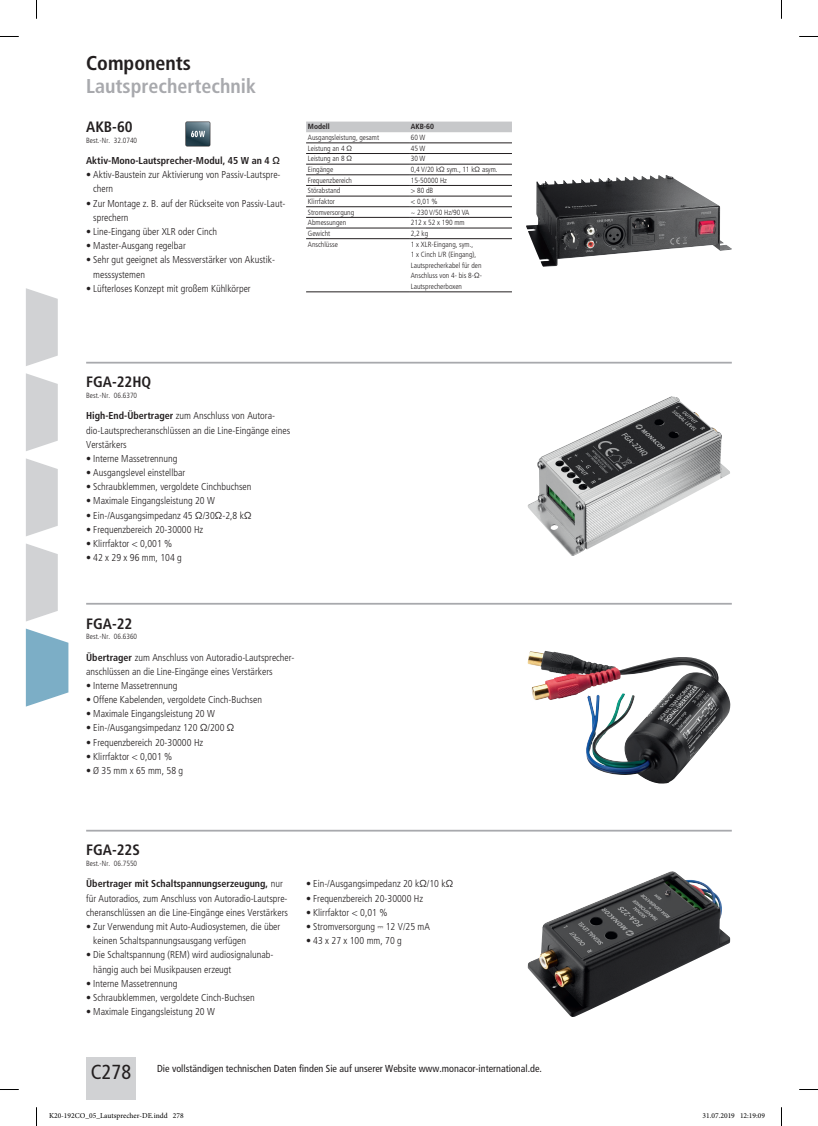
<style>
.page{position:relative;width:818px;height:1126px;background:#fff}
.page>*{position:absolute;margin:0;border:0;box-sizing:border-box;transform-origin:0 0}
.t1{font:condensed 20.25px "Frutiger LT Pro";color:#231f20}
.t2{font:700 condensed 20px "Frutiger LT Pro";color:#a8a9ad}
.t3{font:700 condensed 20px "Frutiger LT Pro";color:#231f20}
.t4{font:700 condensed 15px "Frutiger LT Pro";color:#231f20}
.t5{font:condensed 10.12px "Frutiger LT Pro";color:#231f20}
.t6{font:300 condensed 10px/14.1px "Frutiger LT Pro";color:#231f20}
.t7{font:700 condensed 10px "Frutiger LT Pro";color:#231f20}
.t8{font:300 condensed 7.5px/10.6px "Frutiger LT Pro";color:#231f20}
.t9{font:7.5px "Minion Pro";color:#000}
.t10{font:700 condensed 7.5px "Frutiger LT Pro";color:#231f20}
.s1{font-weight:700}
.s2{font-family:"Free Mono";font-weight:400;font-stretch:normal}
</style>
<div class="page">
<div style="left:86px;top:1057px;width:50px;height:42px;background:#d1d2d4"></div>
<svg style="left:26px;top:628px;width:42px;height:78px"></svg>
<svg style="left:26px;top:288px;width:32px;height:78px;background:#d7d8da"></svg>
<svg style="left:26px;top:373px;width:32px;height:78px;background:#d7d8da"></svg>
<svg style="left:26px;top:458px;width:32px;height:78px;background:#d7d8da"></svg>
<svg style="left:26px;top:543px;width:32px;height:78px;background:#d7d8da"></svg>
<svg style="left:185px;top:122px;width:25px;height:24px"></svg>
<img style="left:526px;top:175px;width:205px;height:92px">
<img style="left:527px;top:396px;width:202px;height:160px">
<hr style="left:86px;top:362px;width:645px;height:1px;background:#a8a9ad">
<img style="left:527px;top:650px;width:184px;height:112px">
<hr style="left:86px;top:603px;width:645px;height:1px;background:#a8a9ad">
<img style="left:527px;top:871px;width:202px;height:146px">
<hr style="left:86px;top:829px;width:645px;height:2px;background:#a8a9ad">
<div style="left:306px;top:122px;width:205px;height:10px;background:#c7c8ca"></div>
<hr style="left:306px;top:143px;width:103px;height:1px;background:#231f20">
<hr style="left:409px;top:143px;width:102px;height:1px;background:#231f20">
<hr style="left:306px;top:153px;width:103px;height:1px;background:#231f20">
<hr style="left:409px;top:153px;width:102px;height:1px;background:#231f20">
<hr style="left:306px;top:164px;width:103px;height:1px;background:#231f20">
<hr style="left:409px;top:164px;width:102px;height:1px;background:#231f20">
<hr style="left:306px;top:174px;width:103px;height:1px;background:#231f20">
<hr style="left:409px;top:174px;width:102px;height:1px;background:#231f20">
<hr style="left:306px;top:185px;width:103px;height:1px;background:#231f20">
<hr style="left:409px;top:185px;width:102px;height:1px;background:#231f20">
<hr style="left:306px;top:196px;width:103px;height:1px;background:#231f20">
<hr style="left:409px;top:196px;width:102px;height:1px;background:#231f20">
<hr style="left:306px;top:206px;width:103px;height:1px;background:#231f20">
<hr style="left:409px;top:206px;width:102px;height:1px;background:#231f20">
<hr style="left:306px;top:217px;width:103px;height:1px;background:#231f20">
<hr style="left:409px;top:217px;width:102px;height:1px;background:#231f20">
<hr style="left:306px;top:228px;width:103px;height:1px;background:#231f20">
<hr style="left:409px;top:228px;width:102px;height:1px;background:#231f20">
<hr style="left:306px;top:238px;width:103px;height:1px;background:#231f20">
<hr style="left:306px;top:291px;width:103px;height:1px;background:#231f20">
<hr style="left:409px;top:238px;width:102px;height:1px;background:#231f20">
<hr style="left:409px;top:291px;width:102px;height:1px;background:#231f20">
<svg style="left:0;top:36px;width:19px;height:1px"></svg>
<svg style="left:799px;top:36px;width:18px;height:1px"></svg>
<svg style="left:0;top:1089px;width:19px;height:1px"></svg>
<svg style="left:799px;top:1089px;width:18px;height:1px"></svg>
<svg style="left:36px;top:0;width:1px;height:19px"></svg>
<svg style="left:36px;top:1107px;width:1px;height:18px"></svg>
<h2 class="t3" style="left:86px;top:51px;width:106px">Components</h2>
<h2 class="t2" style="left:86px;top:74px;width:171px">Lautsprechertechnik</h2>
<h3 class="t4" style="left:86px;top:118px;width:48px">AKB-60</h3>
<p class="t8" style="left:86px;top:135px;width:53px">Best.-Nr. 32.0740</p>
<p class="t7" style="left:86px;top:155px;width:195px">Aktiv-Mono-Lautsprecher-Modul, 45 W an 4 Ω</p>
<p class="t6" style="left:93px;top:168px;width:189px;text-indent:-7px">• Aktiv-Baustein zur Aktivierung von Passiv-Lautspre&shy;chern</p>
<p class="t6" style="left:93px;top:196px;width:193px;text-indent:-7px">• Zur Montage z. B. auf der Rückseite von Passiv-Laut&shy;sprechern</p>
<p class="t6" style="left:86px;top:224px;width:132px">• Line-Eingang über XLR oder Cinch</p>
<p class="t6" style="left:86px;top:239px;width:101px">• Master-Ausgang regelbar</p>
<p class="t6" style="left:93px;top:253px;width:183px;text-indent:-7px">• Sehr gut geeignet als Messverstärker von Akustik&shy;messsystemen</p>
<p class="t6" style="left:86px;top:281px;width:166px">• Lüfterloses Konzept mit großem Kühlkörper</p>
<p class="t10" style="left:308px;top:122px;width:23px">Modell</p>
<p class="t10" style="left:410px;top:122px;width:25px">AKB-60</p>
<p class="t8" style="left:308px;top:132px;width:73px">Ausgangsleistung, gesamt</p>
<p class="t8" style="left:410px;top:132px;width:16px">60 W</p>
<p class="t8" style="left:308px;top:143px;width:46px">Leistung an 4 Ω</p>
<p class="t8" style="left:410px;top:143px;width:16px">45 W</p>
<p class="t8" style="left:308px;top:153px;width:46px">Leistung an 8 Ω</p>
<p class="t8" style="left:410px;top:153px;width:16px">30 W</p>
<p class="t8" style="left:308px;top:164px;width:27px">Eingänge</p>
<p class="t8" style="left:410px;top:164px;width:87px">0,4 V/20 kΩ sym. , 11 kΩ asym.</p>
<p class="t8" style="left:308px;top:175px;width:46px">Frequenzbereich</p>
<p class="t8" style="left:410px;top:175px;width:38px">15‑50000 Hz</p>
<p class="t8" style="left:308px;top:185px;width:34px">Störabstand</p>
<p class="t8" style="left:410px;top:185px;width:24px">&gt; 80 dB</p>
<p class="t8" style="left:308px;top:196px;width:29px">Klirrfaktor</p>
<p class="t8" style="left:410px;top:196px;width:28px">&lt; 0,01 %</p>
<p class="t8" style="left:308px;top:207px;width:48px">Stromversorgung</p>
<p class="t8" style="left:410px;top:207px;width:60px">~ 230 V/50 Hz/90 VA</p>
<p class="t8" style="left:308px;top:217px;width:40px">Abmessungen</p>
<p class="t8" style="left:410px;top:217px;width:55px">212 x 52 x 190 mm</p>
<p class="t8" style="left:308px;top:228px;width:24px">Gewicht</p>
<p class="t8" style="left:410px;top:228px;width:19px">2,2 kg</p>
<p class="t8" style="left:308px;top:239px;width:32px">Anschlüsse</p>
<p class="t8" style="left:410px;top:239px;width:73px">1 x XLR-Eingang, sym.,<br>1 x Cinch L/R (Eingang),<br>Lautsprecherkabel für den<br>Anschluss von 4- bis 8-Ω-<br>Lautsprecherboxen</p>
<h3 class="t4" style="left:86px;top:373px;width:67px">FGA-22HQ</h3>
<p class="t8" style="left:86px;top:390px;width:53px">Best.-Nr. 06.6370</p>
<p class="t6" style="left:86px;top:409px;width:205px"><span class="s1">High-End-Übertrager</span> zum Anschluss von Autora&shy;dio-Lautsprecheranschlüssen an die Line-Eingänge eines<br>Verstärkers</p>
<p class="t6" style="left:86px;top:451px;width:93px">• Interne Massetrennung</p>
<p class="t6" style="left:86px;top:465px;width:100px">• Ausgangslevel einstellbar</p>
<p class="t6" style="left:86px;top:480px;width:167px">• Schraubklemmen, vergoldete Cinchbuchsen</p>
<p class="t6" style="left:86px;top:494px;width:130px">• Maximale Eingangsleistung 20 W</p>
<p class="t6" style="left:86px;top:508px;width:167px">• Ein‑/Ausgangsimpedanz 45 Ω/30Ω-2,8 kΩ</p>
<p class="t6" style="left:86px;top:522px;width:118px">• Frequenzbereich 20‑30000 Hz</p>
<p class="t6" style="left:86px;top:536px;width:88px">• Klirrfaktor &lt; 0,001 %</p>
<p class="t6" style="left:86px;top:550px;width:97px">• 42 x 29 x 96 mm, 104 g</p>
<h3 class="t4" style="left:86px;top:614px;width:48px">FGA-22</h3>
<p class="t8" style="left:86px;top:631px;width:53px">Best.-Nr. 06.6360</p>
<p class="t6" style="left:86px;top:650px;width:210px"><span class="s1">Übertrager</span> zum Anschluss von Autoradio-Lautsprecher&shy;anschlüssen an die Line-Eingänge eines Verstärkers</p>
<p class="t6" style="left:86px;top:678px;width:93px">• Interne Massetrennung</p>
<p class="t6" style="left:86px;top:692px;width:177px">• Offene Kabelenden, vergoldete Cinch-Buchsen</p>
<p class="t6" style="left:86px;top:706px;width:130px">• Maximale Eingangsleistung 20 W</p>
<p class="t6" style="left:86px;top:721px;width:150px">• Ein‑/Ausgangsimpedanz 120 Ω/200 Ω</p>
<p class="t6" style="left:86px;top:735px;width:118px">• Frequenzbereich 20‑30000 Hz</p>
<p class="t6" style="left:86px;top:749px;width:88px">• Klirrfaktor &lt; 0,001 %</p>
<p class="t6" style="left:86px;top:763px;width:98px">• Ø 35 mm x 65 mm, 58 g</p>
<h3 class="t4" style="left:86px;top:841px;width:55px">FGA-22S</h3>
<p class="t8" style="left:86px;top:858px;width:53px">Best.-Nr. 06. 7550</p>
<p class="t6" style="left:86px;top:876px;width:203px"><span class="s1">Übertrager mit Schaltspannungserzeugung,</span> nur für Autoradios, zum Anschluss von Autoradio-Lautspre&shy;cheranschlüssen an die Line-Eingänge eines Verstärkers</p>
<p class="t6" style="left:93px;top:919px;width:188px;text-indent:-7px">• Zur Verwendung mit Auto-Audiosystemen, die über keinen Schaltspannungsausgang verfügen</p>
<p class="t6" style="left:93px;top:947px;width:181px;text-indent:-7px">• Die Schaltspannung (REM) wird audiosignalunab&shy;hängig auch bei Musikpausen erzeugt</p>
<p class="t6" style="left:86px;top:976px;width:93px">• Interne Massetrennung</p>
<p class="t6" style="left:86px;top:990px;width:170px">• Schraubklemmen, vergoldete Cinch-Buchsen</p>
<p class="t6" style="left:86px;top:1004px;width:130px">• Maximale Eingangsleistung 20 W</p>
<p class="t6" style="left:306px;top:876px;width:148px">• Ein‑/Ausgangsimpedanz 20 kΩ/10 kΩ</p>
<p class="t6" style="left:306px;top:891px;width:118px">• Frequenzbereich 20-30000 Hz</p>
<p class="t6" style="left:306px;top:905px;width:83px">• Klirrfaktor &lt; 0,01 %</p>
<p class="t6" style="left:306px;top:919px;width:125px">• Stromversorgung <span class="s2">⎓</span> 12 V/25 mA</p>
<p class="t6" style="left:306px;top:933px;width:97px">• 43 x 27 x 100 mm, 70 g</p>
<h1 class="t1" style="left:91px;top:1059px;width:42px">C278</h1>
<p class="t5" style="left:157px;top:1062px;width:386px">Die vollständigen technischen Daten finden Sie auf unserer Website www.monacor-international.de.</p>
<p class="t9" style="left:49px;top:1110px;width:136px">K20-192CO_05_Lautsprecher-DE.indd 278</p>
<p class="t9" style="left:702px;top:1110px;width:64px">31.07.2019 12:19:09</p>
</div>
